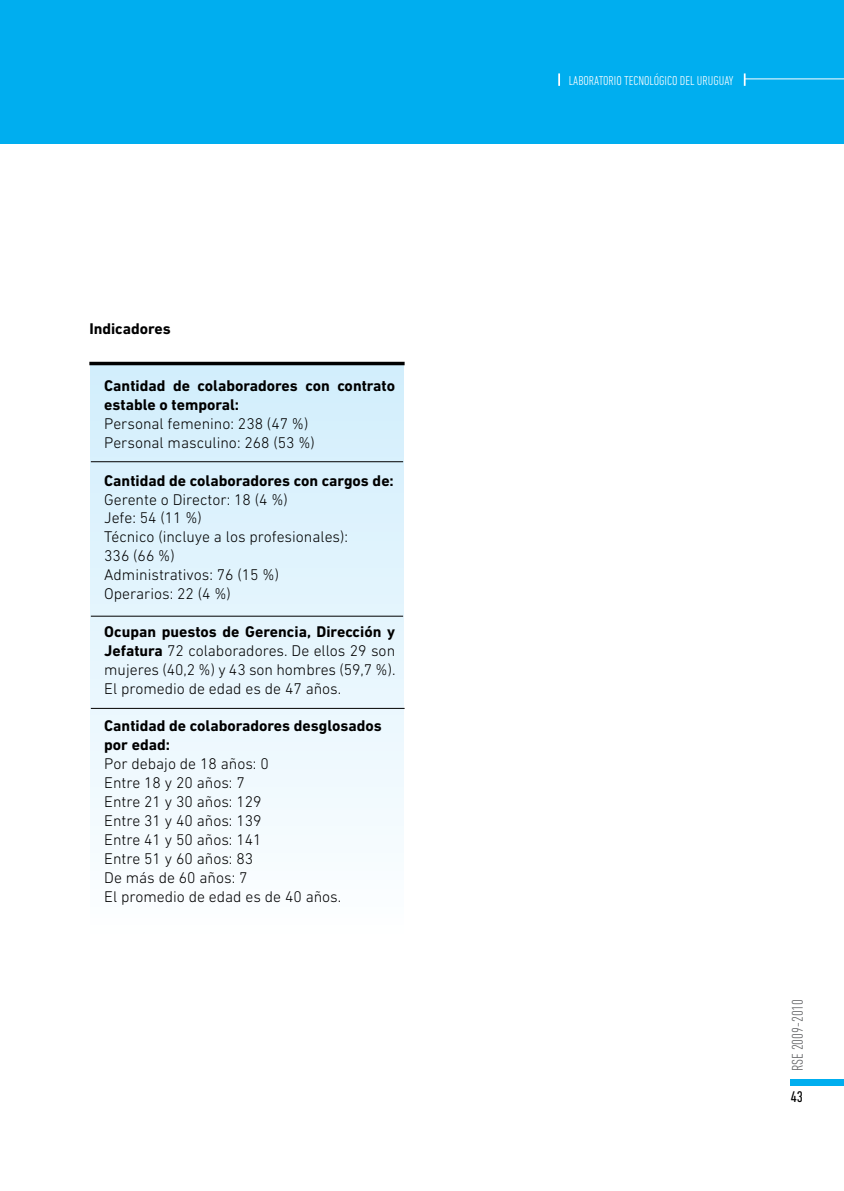
<style>
.page{position:relative;width:844px;height:1191px;background:#fff}
.page>*{position:absolute;margin:0;border:0;box-sizing:border-box;transform-origin:0 0}
.t1{font:300 15.75px/18.9px "DIN Next LT Pro";color:#000}
.t2{font:700 15.75px/18.9px "DIN Next LT Pro";color:#000}
.t3{font:300 condensed 15.75px "DIN Next LT Pro";color:#636466}
.t4{font:condensed 15.75px "DIN Next LT Pro";color:#000}
.t5{font:300 condensed 13.12px "DIN Next LT Pro";color:#fff}
.s1{font-weight:700}
</style>
<div class="page">
<div style="left:790px;top:1079px;width:53px;height:6px;background:#00aeef"></div>
<div style="left:0;top:0;width:843px;height:143px;background:#00aeef"></div>
<svg style="left:743px;top:73px;width:2px;height:13px"></svg>
<svg style="left:558px;top:73px;width:2px;height:13px"></svg>
<hr style="left:744px;top:78px;width:99px;height:1px;background:#fff">
<div style="left:90px;top:364px;width:313px;height:576px;background:linear-gradient(to bottom,#d1edfb,#fdfeff)"></div>
<hr style="left:91px;top:708px;width:313px;height:1px;background:#000">
<hr style="left:89px;top:362px;width:315px;height:3px;background:#000">
<hr style="left:91px;top:616px;width:312px;height:1px;background:#000">
<hr style="left:91px;top:461px;width:312px;height:1px;background:#000">
<p class="t2" style="left:89px;top:319px;width:83px">Indicadores</p>
<p class="t2" style="left:104px;top:376px;width:292px">Cantidad de colaboradores con contrato estable o temporal:</p>
<p class="t1" style="left:104px;top:414px;width:212px">Personal femenino: 238 (47 %)<br>Personal masculino: 268 (53 %)</p>
<p class="t2" style="left:104px;top:471px;width:291px">Cantidad de colaboradores con cargos de:</p>
<p class="t1" style="left:104px;top:489px;width:245px">Gerente o Director: 18 (4 %)<br>Jefe: 54 (11 %)<br>Técnico (incluye a los profesionales):<br>336 (66 %)<br>Administrativos: 76 (15 %)<br>Operarios: 22 (4 %)</p>
<p class="t1" style="left:104px;top:622px;width:293px;text-align:justify"><span class="s1">Ocupan puestos de Gerencia, Dirección y Jefatura</span> 72 colaboradores. De ellos 29 son mujeres (40,2 %) y 43 son hombres (59,7 %).<br>El promedio de edad es de 47 años.</p>
<p class="t2" style="left:104px;top:716px;width:279px">Cantidad de colaboradores desglosados por edad:</p>
<p class="t1" style="left:104px;top:754px;width:238px">Por debajo de 18 años: 0<br>Entre 18 y 20 años: 7<br>Entre 21 y 30 años: 129<br>Entre 31 y 40 años: 139<br>Entre 41 y 50 años: 141<br>Entre 51 y 60 años: 83<br>De más de 60 años: 7<br>El promedio de edad es de 40 años.</p>
<p class="t5" style="left:568px;top:73px;width:166px">LABORATORIO TECNOLÓGICO DEL URUGUAY</p>
<p class="t3" style="left:788px;top:1071px;width:74px;rotate:-90deg">RSE 2009-2010</p>
<p class="t4" style="left:790px;top:1087px;width:14px">43</p>
</div>
